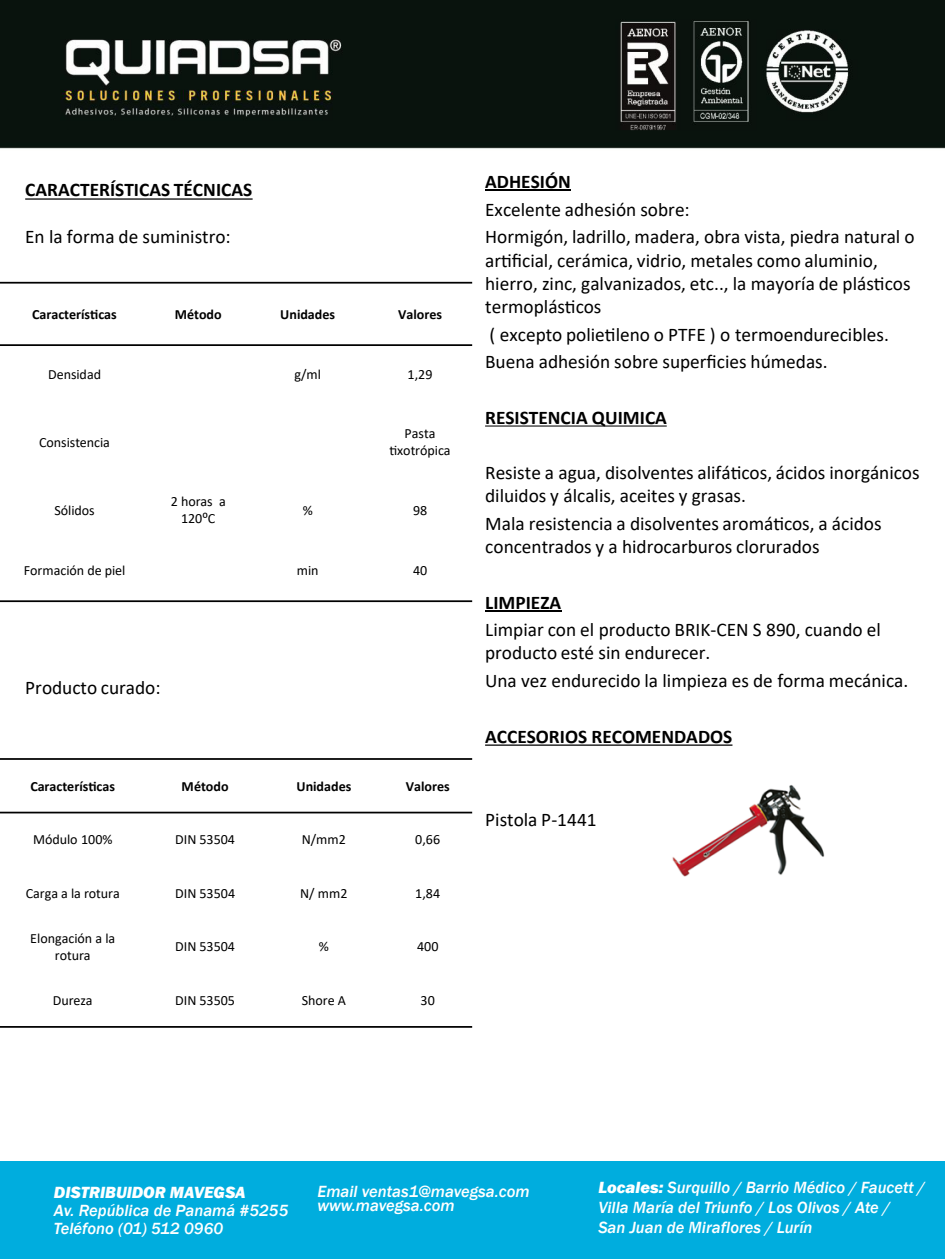
<style>
.page{position:relative;width:945px;height:1260px;background:#fff}
.page>*{position:absolute;margin:0;border:0;box-sizing:border-box;transform-origin:0 0}
.t1{font:19.43px "Calibri";color:#000}
.t2{font:19.25px/23.1px "Calibri";color:#000}
.t3{font:700 19.25px "Calibri";color:#000}
.t4{font:italic 500 16.62px/19.9px "Franklin Gothic";color:#fff}
.t5{font:italic 800 16.62px "Franklin Gothic";color:#fff}
.t6{font:14px/16.8px "Calibri";color:#000;text-align:center}
.t7{font:700 14px "Calibri";color:#000}
.s1{font-weight:800}
</style>
<div class="page">
<img style="left:0;top:0;width:945px;height:1028px">
<svg style="left:25px;top:198px;width:228px;height:2px"></svg>
<div style="left:0;top:283px;width:149px;height:62px;background:#fff"></div>
<div style="left:149px;top:283px;width:99px;height:62px;background:#fff"></div>
<div style="left:248px;top:283px;width:120px;height:62px;background:#fff"></div>
<div style="left:368px;top:283px;width:104px;height:62px;background:#fff"></div>
<div style="left:0;top:345px;width:149px;height:58px;background:#fff"></div>
<div style="left:149px;top:345px;width:99px;height:58px;background:#fff"></div>
<div style="left:248px;top:345px;width:120px;height:58px;background:#fff"></div>
<div style="left:368px;top:345px;width:104px;height:58px;background:#fff"></div>
<div style="left:0;top:403px;width:149px;height:78px;background:#fff"></div>
<div style="left:149px;top:403px;width:99px;height:78px;background:#fff"></div>
<div style="left:248px;top:403px;width:120px;height:78px;background:#fff"></div>
<div style="left:368px;top:403px;width:104px;height:78px;background:#fff"></div>
<div style="left:0;top:481px;width:149px;height:58px;background:#fff"></div>
<div style="left:149px;top:481px;width:99px;height:58px;background:#fff"></div>
<div style="left:248px;top:481px;width:120px;height:58px;background:#fff"></div>
<div style="left:368px;top:481px;width:104px;height:58px;background:#fff"></div>
<div style="left:0;top:539px;width:149px;height:62px;background:#fff"></div>
<div style="left:149px;top:539px;width:99px;height:62px;background:#fff"></div>
<div style="left:248px;top:539px;width:120px;height:62px;background:#fff"></div>
<div style="left:368px;top:539px;width:104px;height:62px;background:#fff"></div>
<hr style="left:0;top:344px;width:472px;height:2px;background:#000">
<hr style="left:0;top:282px;width:472px;height:2px;background:#000">
<hr style="left:0;top:600px;width:472px;height:2px;background:#000">
<div style="left:0;top:759px;width:146px;height:54px;background:#fff"></div>
<div style="left:146px;top:759px;width:119px;height:54px;background:#fff"></div>
<div style="left:265px;top:759px;width:118px;height:54px;background:#fff"></div>
<div style="left:383px;top:759px;width:89px;height:54px;background:#fff"></div>
<div style="left:0;top:813px;width:146px;height:53px;background:#fff"></div>
<div style="left:146px;top:813px;width:119px;height:53px;background:#fff"></div>
<div style="left:265px;top:813px;width:118px;height:53px;background:#fff"></div>
<div style="left:383px;top:813px;width:89px;height:53px;background:#fff"></div>
<div style="left:0;top:866px;width:146px;height:54px;background:#fff"></div>
<div style="left:146px;top:866px;width:119px;height:54px;background:#fff"></div>
<div style="left:265px;top:866px;width:118px;height:54px;background:#fff"></div>
<div style="left:383px;top:866px;width:89px;height:54px;background:#fff"></div>
<div style="left:0;top:920px;width:146px;height:53px;background:#fff"></div>
<div style="left:146px;top:920px;width:119px;height:53px;background:#fff"></div>
<div style="left:265px;top:920px;width:118px;height:53px;background:#fff"></div>
<div style="left:383px;top:920px;width:89px;height:53px;background:#fff"></div>
<div style="left:0;top:973px;width:146px;height:54px;background:#fff"></div>
<div style="left:146px;top:973px;width:119px;height:54px;background:#fff"></div>
<div style="left:265px;top:973px;width:118px;height:54px;background:#fff"></div>
<div style="left:383px;top:973px;width:89px;height:54px;background:#fff"></div>
<hr style="left:0;top:812px;width:472px;height:1px;background:#000">
<hr style="left:0;top:758px;width:472px;height:2px;background:#000">
<hr style="left:0;top:1026px;width:472px;height:2px;background:#000">
<hr style="left:485px;top:190px;width:86px;height:1px;background:#000">
<svg style="left:485px;top:426px;width:182px;height:1px"></svg>
<hr style="left:485px;top:611px;width:76px;height:1px;background:#000">
<svg style="left:485px;top:745px;width:247px;height:1px"></svg>
<img style="left:667px;top:775px;width:166px;height:107px">
<div style="left:0;top:1162px;width:945px;height:97px;background:#00adde"></div>
<p class="t3" style="left:25px;top:176px;width:229px">CARACTERÍSTICAS TÉCNICAS</p>
<p class="t2" style="left:25px;top:224px;width:207px">En la forma de suministro:</p>
<p class="t7" style="left:32px;top:304px;width:86px">Características</p>
<p class="t7" style="left:175px;top:304px;width:49px">Método</p>
<p class="t7" style="left:280px;top:304px;width:56px">Unidades</p>
<p class="t7" style="left:398px;top:304px;width:45px">Valores</p>
<p class="t6" style="left:48px;top:365px;width:54px">Densidad</p>
<p class="t6" style="left:294px;top:365px;width:28px">g/ml</p>
<p class="t6" style="left:408px;top:365px;width:26px">1,29</p>
<p class="t6" style="left:39px;top:433px;width:72px">Consistencia</p>
<p class="t6" style="left:389px;top:425px;width:63px">Pasta tixotrópica</p>
<p class="t6" style="left:54px;top:501px;width:42px">Sólidos</p>
<p class="t6" style="left:171px;top:493px;width:56px">2 horas a<br>120⁰C</p>
<p class="t6" style="left:303px;top:501px;width:12px">%</p>
<p class="t6" style="left:413px;top:501px;width:16px">98</p>
<p class="t6" style="left:24px;top:561px;width:103px">Formación de piel</p>
<p class="t6" style="left:297px;top:561px;width:23px">min</p>
<p class="t6" style="left:413px;top:561px;width:16px">40</p>
<p class="t2" style="left:25px;top:676px;width:137px">Producto curado:</p>
<p class="t7" style="left:30px;top:776px;width:86px">Características</p>
<p class="t7" style="left:182px;top:776px;width:49px">Método</p>
<p class="t7" style="left:296px;top:776px;width:56px">Unidades</p>
<p class="t7" style="left:406px;top:776px;width:45px">Valores</p>
<p class="t6" style="left:33px;top:831px;width:81px">Módulo 100%</p>
<p class="t6" style="left:175px;top:831px;width:61px">DIN 53504</p>
<p class="t6" style="left:302px;top:831px;width:46px">N/mm2</p>
<p class="t6" style="left:415px;top:831px;width:26px">0,66</p>
<p class="t6" style="left:26px;top:884px;width:96px">Carga a la rotura</p>
<p class="t6" style="left:175px;top:884px;width:61px">DIN 53504</p>
<p class="t6" style="left:300px;top:884px;width:49px">N/ mm2</p>
<p class="t6" style="left:415px;top:884px;width:26px">1,84</p>
<p class="t6" style="left:30px;top:929px;width:87px">Elongación a la rotura</p>
<p class="t6" style="left:175px;top:938px;width:61px">DIN 53504</p>
<p class="t6" style="left:319px;top:938px;width:12px">%</p>
<p class="t6" style="left:417px;top:938px;width:23px">400</p>
<p class="t6" style="left:53px;top:991px;width:41px">Dureza</p>
<p class="t6" style="left:175px;top:991px;width:61px">DIN 53505</p>
<p class="t6" style="left:302px;top:991px;width:46px">Shore A</p>
<p class="t6" style="left:421px;top:991px;width:16px">30</p>
<p class="t3" style="left:485px;top:168px;width:87px">ADHESIÓN</p>
<p class="t2" style="left:485px;top:195px;width:431px;line-height:27.7px">Excelente adhesión sobre:<br>Hormigón, ladrillo, madera, obra vista, piedra natural o</p>
<p class="t1" style="left:485px;top:247px;width:394px">artificial, cerámica, vidrio, metales como aluminio,</p>
<p class="t2" style="left:485px;top:271px;width:427px">hierro, zinc, galvanizados, etc.., la mayoría de plásticos termoplásticos</p>
<p class="t2" style="left:485px;top:320px;width:405px;line-height:27.7px">( excepto polietileno o PTFE ) o termoendurecibles.<br>Buena adhesión sobre superficies húmedas.</p>
<p class="t3" style="left:485px;top:404px;width:183px">RESISTENCIA QUIMICA</p>
<p class="t2" style="left:485px;top:461px;width:436px">Resiste a agua, disolventes alifáticos, ácidos inorgánicos diluidos y álcalis, aceites y grasas.</p>
<p class="t1" style="left:485px;top:510px;width:398px">Mala resistencia a disolventes aromáticos, a ácidos</p>
<p class="t2" style="left:485px;top:535px;width:336px">concentrados y a hidrocarburos clorurados</p>
<p class="t3" style="left:485px;top:589px;width:78px">LIMPIEZA</p>
<p class="t2" style="left:485px;top:618px;width:397px">Limpiar con el producto BRIK-CEN S 890, cuando el producto esté sin endurecer.</p>
<p class="t2" style="left:485px;top:669px;width:425px">Una vez endurecido la limpieza es de forma mecánica.</p>
<p class="t3" style="left:485px;top:723px;width:249px">ACCESORIOS RECOMENDADOS</p>
<p class="t2" style="left:485px;top:807px;width:113px">Pistola P-1441</p>
<p class="t5" style="left:54px;top:1182px;width:193px">DISTRIBUIDOR MAVEGSA</p>
<p class="t4" style="left:54px;top:1202px;width:236px;line-height:18px">Av. República de Panamá #5255<br>Teléfono (01) 512 0960</p>
<p class="t4" style="left:317px;top:1185px;width:214px;line-height:14.3px">Email ventas1@mavegsa.com www.mavegsa.com</p>
<p class="t4" style="left:598px;top:1178px;width:328px"><span class="s1">Locales:</span> Surquillo / Barrio Médico / Faucett /<br>Villa María del Triunfo / Los Olivos / Ate /<br>San Juan de Miraflores / Lurín</p>
</div>
